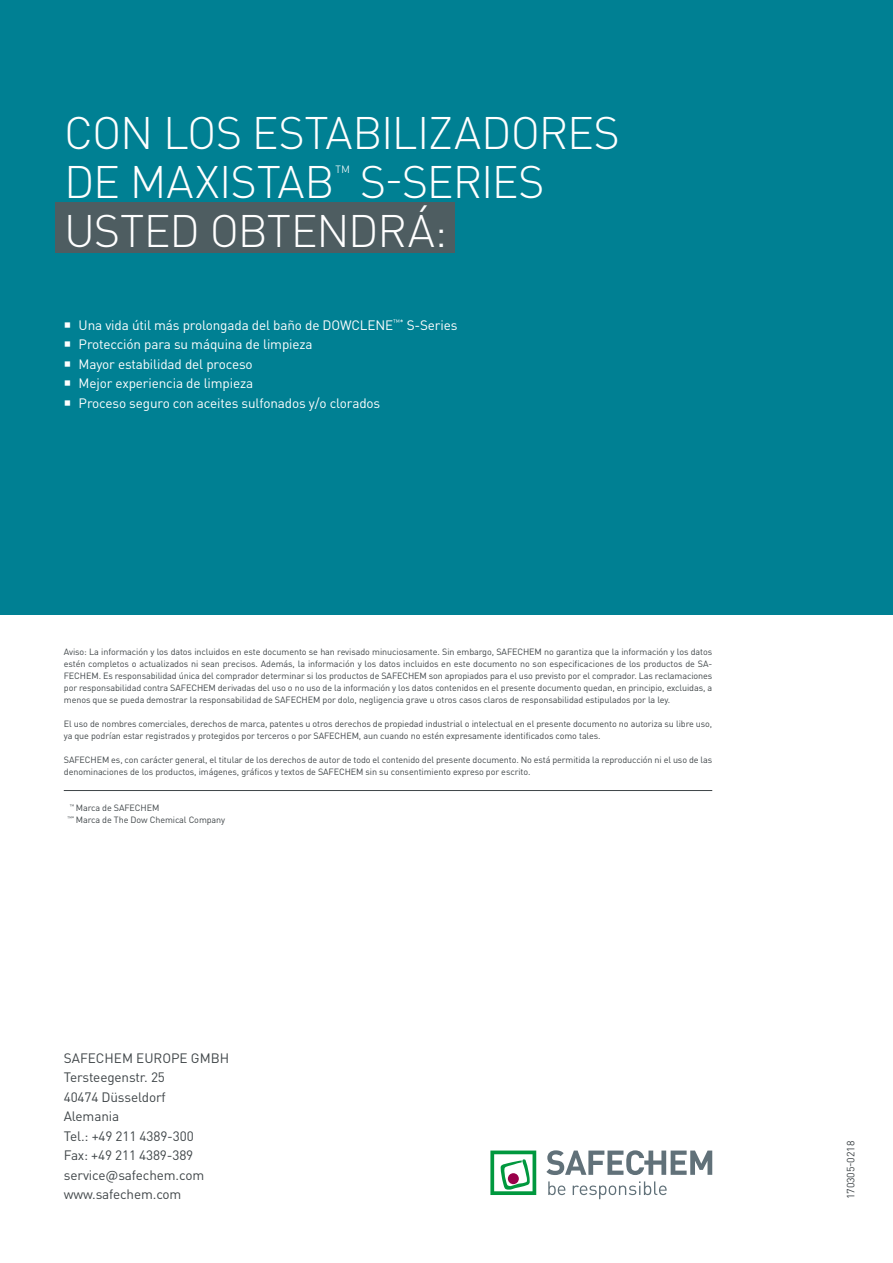
<style>
.page{position:relative;width:893px;height:1263px;background:#fff}
.page>*{position:absolute;margin:0;border:0;box-sizing:border-box;transform-origin:0 0}
.t1{font:300 45px/48.8px "DIN Pro";letter-spacing:-.025em;color:#fff}
.t2{font:300 17.55px "DIN Pro";color:#fff}
.t3{font:13.5px "DIN Pro";letter-spacing:-.01em;color:#fff}
.t4{font:13.5px/19.5px "DIN Pro";letter-spacing:-.01em;color:#3f4548}
.t5{font:10.5px "DIN Pro";letter-spacing:-.01em;color:#3f4548}
.t6{font:9px/12px "DIN Pro";letter-spacing:-.01em;color:#3f4548}
</style>
<div class="page">
<div style="left:0;top:0;width:893px;height:614px;background:#008093"></div>
<svg style="left:490px;top:1150px;width:46px;height:45px"></svg>
<svg style="left:548px;top:1181px;width:119px;height:18px"></svg>
<svg style="left:546px;top:1150px;width:166px;height:25px"></svg>
<div style="left:56px;top:203px;width:399px;height:50px;background:#545b5e"></div>
<hr style="left:64px;top:790px;width:648px;height:1px;background:#3f4548">
<h1 class="t1" style="left:64px;top:106px;width:557px">CON LOS ESTABILIZADORES<br>DE MAXISTAB</h1>
<h1 class="t1" style="left:64px;top:154px;width:482px;text-indent:296px">S-SERIES<br>USTED OBTENDRÁ:</h1>
<h2 class="t2" style="left:335px;top:159px;width:16px">™</h2>
<h3 class="t3" style="left:64px;top:315px;width:395px">○ U na vida útil más prolongada del baño de DOWCLENE<sup>™*</sup> S-Series</h3>
<h3 class="t3" style="left:64px;top:334px;width:250px">○ Protección para su máquina de limpieza</h3>
<h3 class="t3" style="left:64px;top:354px;width:190px">○ Mayor estabilidad del proceso</h3>
<h3 class="t3" style="left:64px;top:373px;width:191px">○ Mejor experiencia de limpieza</h3>
<h3 class="t3" style="left:64px;top:393px;width:318px">○ Proceso seguro con aceites sulfonados y/o clorados</h3>
<p class="t6" style="left:64px;top:645px;width:650px;text-align:justify">Aviso: La información y los datos incluidos en este documento se han revisado minuciosamente. Sin embargo, SAFECHEM no garantiza que la información y los datos estén completos o actualizados ni sean precisos. Además, la información y los datos incluidos en este documento no son especificaciones de los productos de SA-FECHEM. Es responsabilidad única del comprador determinar si los productos de SAFECHEM son apropiados para el uso previsto por el comprador. Las reclamaciones por responsabilidad contra SAFECHEM derivadas del uso o no uso de la información y los datos contenidos en el presente documento quedan, en principio, excluidas, a menos que se pueda demostrar la responsabilidad de SAFECHEM por dolo, negligencia grave u otros casos claros de responsabilidad estipulados por la ley.</p>
<p class="t6" style="left:64px;top:717px;width:650px">El uso de nombres comerciales, derechos de marca, patentes u otros derechos de propiedad industrial o intelectual en el presente documento no autoriza su libre uso, ya que podrían estar registrados y protegidos por terceros o por SAFECHEM, aun cuando no estén expresamente identificados como tales.</p>
<p class="t6" style="left:64px;top:753px;width:650px">SAFECHEM es, con carácter general, el titular de los derechos de autor de todo el contenido del presente documento. No está permitida la reproducción ni el uso de las denominaciones de los productos, imágenes, gráficos y textos de SAFECHEM sin su consentimiento expreso por escrito.</p>
<p class="t6" style="left:67px;top:801px;width:159px"><sup>™</sup> Marca de SAFECHEM<br><sup>™*</sup> Marca de The Dow Chemical Company</p>
<h3 class="t4" style="left:64px;top:1047px;width:99px">SAFECHEM Europe</h3>
<h3 class="t4" style="left:191px;top:1047px;width:40px">GmbH</h3>
<h3 class="t4" style="left:64px;top:1067px;width:142px">Tersteegenstr. 25<br>40474 Düsseldorf<br>Alemania<br>Tel.: +49 211 4389-300<br>Fax: +49 211 4389-389 service@safechem.com www.safechem.com</h3>
<p class="t5" style="left:843px;top:1199px;width:60px;rotate:-90deg">170305-0218</p>
</div>
